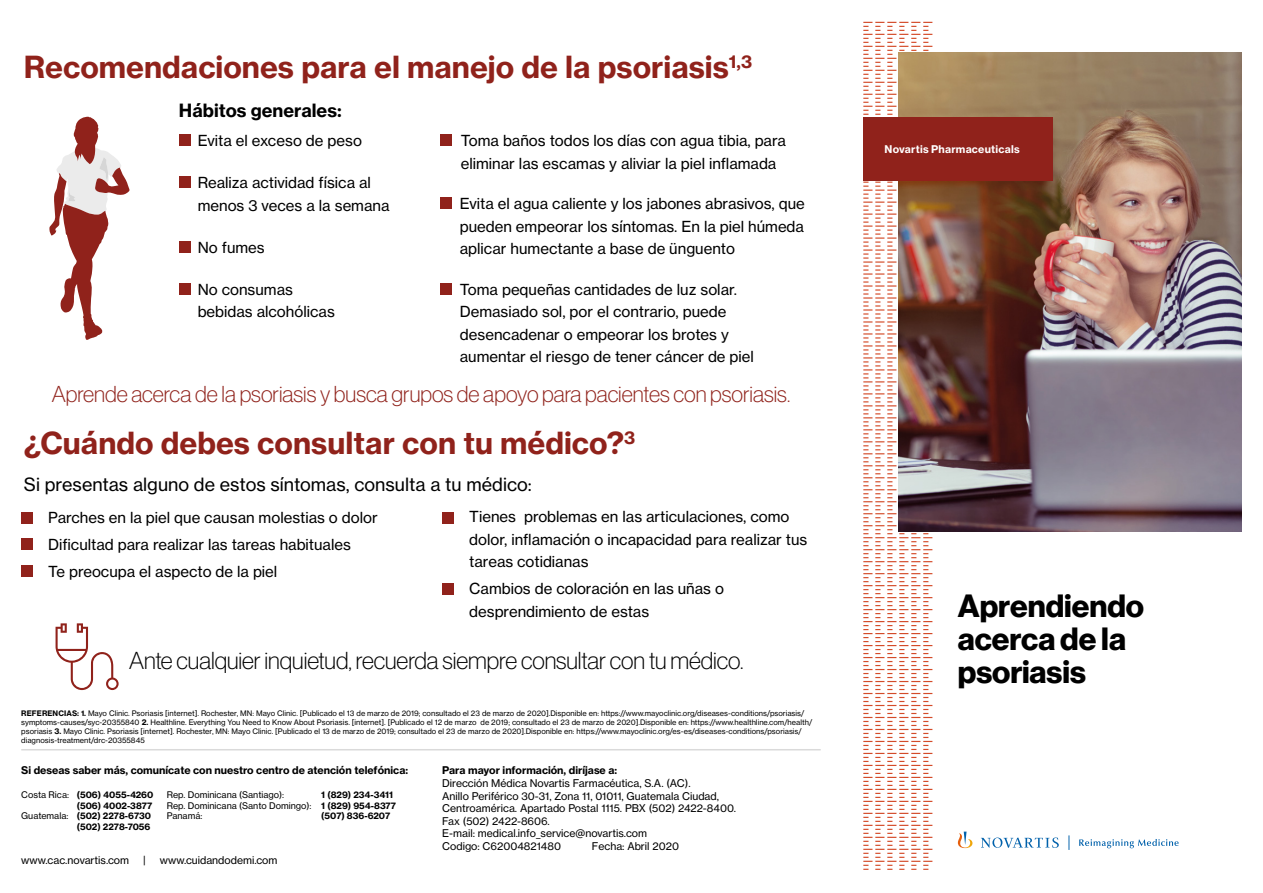
<style>
.page{position:relative;width:1263px;height:893px;background:#fff}
.page>*{position:absolute;margin:0;border:0;box-sizing:border-box;transform-origin:0 0}
.t1{font:700 31.5px/33px "Volta Modern Display 75";color:#000}
.t2{font:700 30px "Volta Modern Text 75";color:#90221b}
.t3{font:100 24px "Volta Modern Display 35";color:#000}
.t4{font:100 22.5px "Volta Modern Display 35";color:#90221b}
.t5{font:18px "Volta Modern Text 55 Roman";color:#000}
.t6{font:700 18px "Volta Modern Text 75";color:#000}
.t7{font:15px/22.5px "Volta Modern Text 55 Roman";color:#000}
.t8{font:10.5px/12.6px "Volta Modern Text 55 Roman";color:#000}
.t9{font:700 10.5px "Volta Modern Text 75";color:#000}
.t10{font:700 10.5px "Volta Modern Text 75";letter-spacing:.02em;color:#fff}
.t11{font:700 9px "Volta Modern Text 75";color:#000}
.t12{font:9px "Volta Modern Text 55 Roman";color:#000}
.t13{font:7.5px/9px "Volta Modern Text 55 Roman";color:#000}
.s1{font-family:"Volta Modern Text 75";font-weight:700}
.s2{font-family:"Volta Modern Text 55 Roman";font-weight:400}
</style>
<div class="page">
<svg style="left:863px;top:21px;width:71px;height:849px"></svg>
<img style="left:899px;top:53px;width:343px;height:478px">
<svg style="left:49px;top:117px;width:81px;height:223px"></svg>
<div style="left:179px;top:135px;width:12px;height:11px;background:#90221b"></div>
<div style="left:440px;top:135px;width:12px;height:11px;background:#90221b"></div>
<div style="left:440px;top:197px;width:12px;height:12px;background:#90221b"></div>
<div style="left:440px;top:283px;width:12px;height:11px;background:#90221b"></div>
<div style="left:179px;top:176px;width:12px;height:12px;background:#90221b"></div>
<div style="left:179px;top:241px;width:12px;height:11px;background:#90221b"></div>
<div style="left:179px;top:283px;width:12px;height:12px;background:#90221b"></div>
<div style="left:21px;top:512px;width:12px;height:12px;background:#90221b"></div>
<div style="left:442px;top:512px;width:12px;height:12px;background:#90221b"></div>
<div style="left:442px;top:583px;width:12px;height:12px;background:#90221b"></div>
<div style="left:21px;top:538px;width:12px;height:12px;background:#90221b"></div>
<div style="left:21px;top:565px;width:12px;height:12px;background:#90221b"></div>
<hr style="left:21px;top:749px;width:800px;height:1px;background:#dadada">
<svg style="left:1079px;top:839px;width:100px;height:9px"></svg>
<svg style="left:958px;top:832px;width:14px;height:16px"></svg>
<svg style="left:981px;top:837px;width:78px;height:11px"></svg>
<svg style="left:1068px;top:835px;width:1px;height:15px"></svg>
<svg style="left:56px;top:623px;width:63px;height:67px"></svg>
<div style="left:863px;top:117px;width:189px;height:63px;background:#90221b"></div>
<h2 class="t2" style="left:24px;top:48px;width:730px">Recomendaciones para el manejo de la psoriasis<sup>1,3</sup></h2>
<p class="t6" style="left:179px;top:99px;width:164px">Hábitos generales:</p>
<p class="t7" style="left:198px;top:130px;width:166px">Evita el exceso de peso</p>
<p class="t7" style="left:461px;top:130px;width:327px">Toma baños todos los días con agua tibia, para eliminar las escamas y aliviar la piel inflamada</p>
<p class="t7" style="left:460px;top:193px;width:347px;text-align:justify">Evita el agua caliente y los jabones abrasivos, que pueden empeorar los síntomas. En la piel húmeda aplicar humectante a base de ünguento</p>
<p class="t7" style="left:460px;top:278px;width:296px">Toma pequeñas cantidades de luz solar.<br>Demasiado sol, por el contrario, puede desencadenar o empeorar los brotes y aumentar el riesgo de tener cáncer de piel</p>
<p class="t7" style="left:198px;top:172px;width:193px">Realiza actividad física al menos 3 veces a la semana</p>
<p class="t7" style="left:198px;top:236px;width:68px">No fumes</p>
<p class="t7" style="left:198px;top:278px;width:139px">No consumas bebidas alcohólicas</p>
<h3 class="t4" style="left:52px;top:382px;width:740px">Aprende acerca de la psoriasis y busca grupos de apoyo para pacientes con psoriasis.</h3>
<h2 class="t2" style="left:24px;top:424px;width:613px">¿Cuándo debes consultar con tu médico?<sup>3</sup></h2>
<p class="t5" style="left:24px;top:473px;width:509px">Si presentas alguno de estos síntomas, consulta a tu médico:</p>
<p class="t10" style="left:884px;top:142px;width:137px">Novartis Pharmaceuticals</p>
<p class="t7" style="left:469px;top:505px;width:340px;text-indent:-27px">• Tienes problemas en las articulaciones, como dolor, inflamación o incapacidad para realizar tus tareas cotidianas</p>
<p class="t7" style="left:469px;top:577px;width:256px;text-indent:-27px">• Cambios de coloración en las uñas o desprendimiento de estas</p>
<h1 class="t1" style="left:958px;top:590px;width:188px">Aprendiendo acerca de la psoriasis</h1>
<p class="t13" style="left:21px;top:709px;width:792px"><span class="s1">REFERENCIAS: 1.</span> Mayo Clinic. Psoriasis [internet]. Rochester, MN: Mayo Clinic. [Publicado el 13 de marzo de 2019; consultado el 23 de marzo de 2020].Disponible en: https://www.mayoclinic.org/diseases-conditions/psoriasis/ symptoms-causes/syc-20355840 <span class="s1">2.</span> Healthline. Everything You Need to Know About Psoriasis. [internet]. [Publicado el 12 de marzo de 2019; consultado el 23 de marzo de 2020].Disponible en: https://www.healthline.com/health/ psoriasis <span class="s1">3.</span> Mayo Clinic. Psoriasis [internet]. Rochester, MN: Mayo Clinic. [Publicado el 13 de marzo de 2019; consultado el 23 de marzo de 2020].Disponible en: https://www.mayoclinic.org/es-es/diseases-conditions/psoriasis/ diagnosis-treatment/drc-20355845</p>
<p class="t7" style="left:21px;top:506px;width:358px">• Parches en la piel que causan molestias o dolor</p>
<p class="t7" style="left:21px;top:533px;width:331px">• Dificultad para realizar las tareas habituales</p>
<p class="t7" style="left:21px;top:560px;width:258px">• Te preocupa el aspecto de la piel</p>
<h3 class="t3" style="left:129px;top:647px;width:616px">Ante cualquier inquietud, recuerda siempre consultar con tu médico.</h3>
<p class="t9" style="left:21px;top:764px;width:388px">Si deseas saber más, comunícate con nuestro centro de atención telefónica:</p>
<p class="t11" style="left:21px;top:789px;width:134px"><span class="s2">Costa Rica:</span> (506) 4055-4260</p>
<p class="t12" style="left:167px;top:789px;width:119px">Rep. Dominicana (Santiago):</p>
<p class="t11" style="left:321px;top:789px;width:73px">1 (829) 234-3411</p>
<p class="t11" style="left:77px;top:799px;width:77px">(506) 4002-3877</p>
<p class="t12" style="left:167px;top:800px;width:231px">Rep. Dominicana (Santo Domingo): <span class="s1">1 (829) 954-8377</span></p>
<p class="t11" style="left:21px;top:810px;width:131px"><span class="s2">Guatemala:</span> (502) 2278-6730</p>
<p class="t12" style="left:167px;top:810px;width:37px">Panamá:</p>
<p class="t11" style="left:321px;top:810px;width:70px">(507) 836-6207</p>
<p class="t11" style="left:77px;top:821px;width:75px">(502) 2278-7056</p>
<p class="t8" style="left:21px;top:854px;width:109px">www.cac.novartis.com</p>
<p class="t8" style="left:143px;top:854px;width:4px">|</p>
<p class="t8" style="left:160px;top:854px;width:119px">www.cuidandodemi.com</p>
<p class="t9" style="left:442px;top:764px;width:177px">Para mayor información, diríjase a:</p>
<p class="t8" style="left:442px;top:777px;width:295px">Dirección Médica Novartis Farmacéutica, S.A. (AC).<br>Anillo Periférico 30-31, Zona 11, 01011, Guatemala Ciudad, Centroamérica. Apartado Postal 1115. PBX (502) 2422-8400.<br>Fax (502) 2422-8606.<br>E-mail: medical.info_service@novartis.com<br>Codigo: C62004821480</p>
<p class="t8" style="left:592px;top:840px;width:89px">Fecha: Abril 2020</p>
</div>
